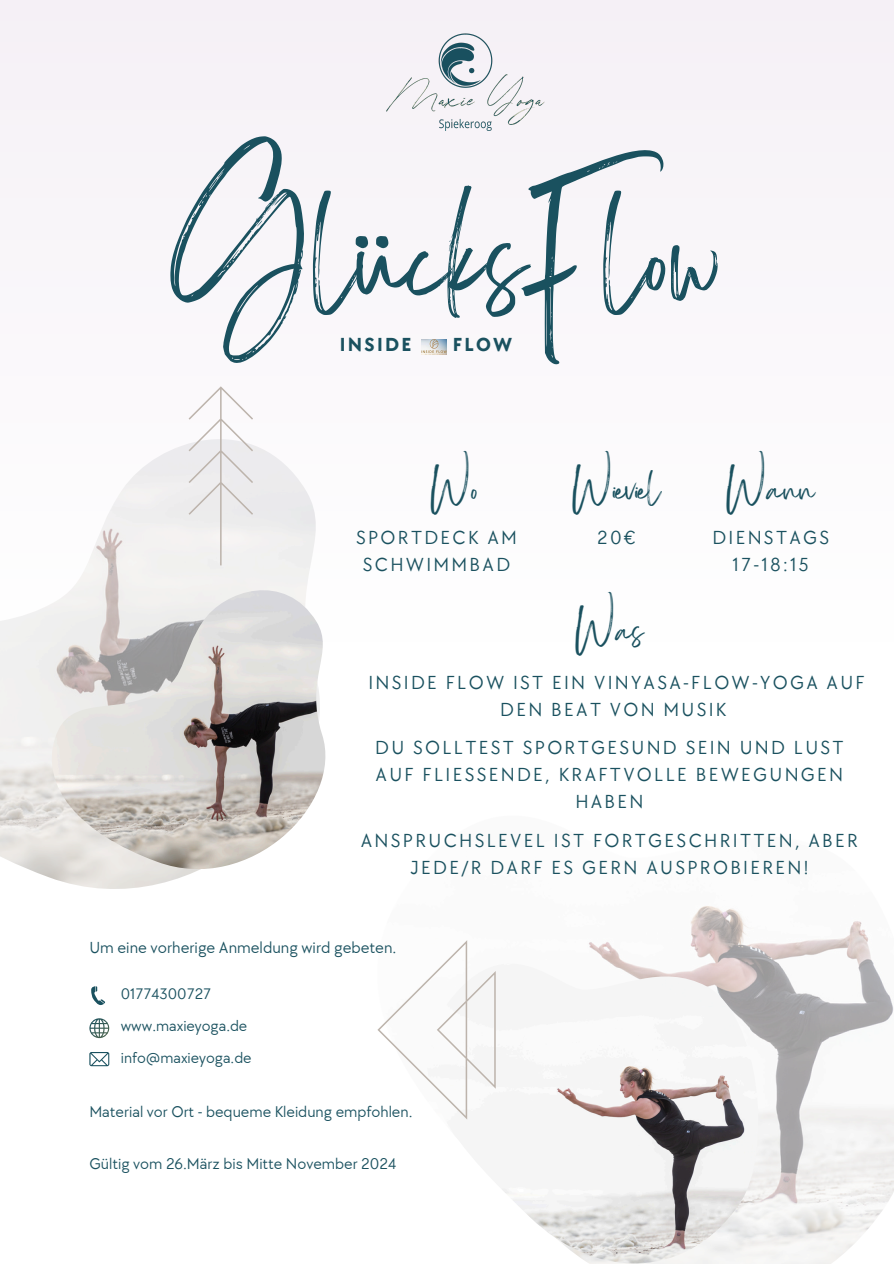
<style>
.page{position:relative;width:894px;height:1264px;background:#fff}
.page>*{position:absolute;margin:0;border:0;box-sizing:border-box;transform-origin:0 0}
.t1{font:120px "Sisterhood";color:#1a515f}
.t2{font:34.65px "Sisterhood";color:#1a515f}
.t3{font:19.5px/27px "TT Chocolates";letter-spacing:.115em;color:#1a515f;text-align:center}
.t4{font:700 19.5px "TT Chocolates";letter-spacing:.115em;color:#1a515f}
.t5{font:16.5px "TT Chocolates";color:#1a515f}
.t6{font:16.05px "TT Chocolates";color:#1a515f}
.t7{font:15.75px "TT Chocolates";color:#1a515f}
</style>
<div class="page">
<div style="left:0;top:0;width:893px;height:1263px;background:#fcfafc"></div>
<img style="left:589px;top:906px;width:304px;height:357px">
<img style="left:466px;top:963px;width:292px;height:300px">
<svg style="left:377px;top:940px;width:118px;height:179px"></svg>
<img style="left:0;top:444px;width:316px;height:444px">
<img style="left:52px;top:590px;width:273px;height:278px">
<svg style="left:188px;top:386px;width:65px;height:179px"></svg>
<svg style="left:89px;top:1018px;width:20px;height:20px"></svg>
<svg style="left:89px;top:1052px;width:20px;height:14px"></svg>
<svg style="left:91px;top:986px;width:14px;height:19px"></svg>
<img style="left:386px;top:33px;width:159px;height:98px">
<img style="left:421px;top:340px;width:25px;height:14px">
<p class="t1" style="left:170px;top:228px;width:554px">GlücksFlow</p>
<p class="t4" style="left:340px;top:334px;width:73px">INSIDE</p>
<p class="t4" style="left:453px;top:334px;width:61px">FLOW</p>
<h2 class="t2" style="left:431px;top:480px;width:49px">Wo</h2>
<h4 class="t2" style="left:572px;top:480px;width:89px">Wieviel</h4>
<h4 class="t2" style="left:726px;top:480px;width:89px">Wann</h4>
<h4 class="t3" style="left:597px;top:524px;width:40px">20€</h4>
<h2 class="t3" style="left:356px;top:524px;width:162px">SPORTDECK AM<br>SCHWIMMBAD</h2>
<h2 class="t3" style="left:712px;top:524px;width:118px">DIENSTAGS<br>17-18:15</h2>
<p class="t2" style="left:575px;top:621px;width:69px">Was</p>
<h4 class="t3" style="left:368px;top:669px;width:497px">INSIDE FLOW IST EIN VINYASA-FLOW-YOGA AUF<br>DEN BEAT VON MUSIK</h4>
<p class="t3" style="left:375px;top:735px;width:469px">DU SOLLTEST SPORTGESUND SEIN UND LUST<br>AUF FLIESSENDE, KRAFTVOLLE BEWEGUNGEN<br>HABEN</p>
<p class="t3" style="left:360px;top:828px;width:498px">ANSPRUCHSLEVEL IST FORTGESCHRITTEN, ABER<br>JEDE/R DARF ES GERN AUSPROBIEREN!</p>
<p class="t5" style="left:89px;top:938px;width:308px">Um eine vorherige Anmeldung wird gebeten.</p>
<p class="t7" style="left:121px;top:985px;width:92px">01774300727</p>
<p class="t7" style="left:121px;top:1016px;width:128px">www.maxieyoga.de</p>
<h4 class="t7" style="left:121px;top:1048px;width:132px">info@maxieyoga.de</h4>
<p class="t6" style="left:89px;top:1102px;width:324px">Material vor Ort - bequeme Kleidung empfohlen.</p>
<h2 class="t6" style="left:89px;top:1154px;width:308px">Gültig vom 26.März bis Mitte November 2024</h2>
</div>
